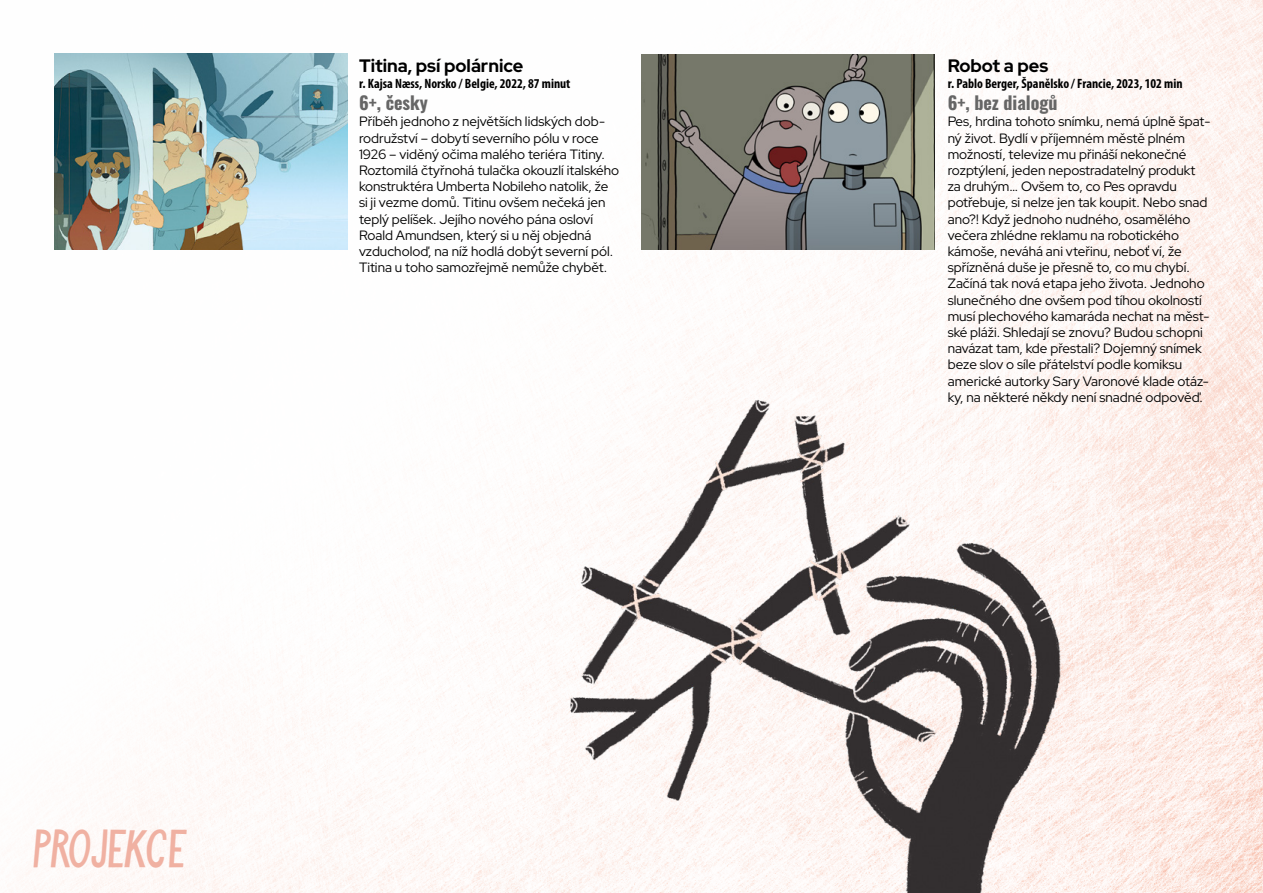
<style>
.page{position:relative;width:1263px;height:893px;background:#fff}
.page>*{position:absolute;margin:0;border:0;box-sizing:border-box;transform-origin:0 0}
.t1{font:41.85px "Noemi Festival Versal";letter-spacing:-.545em;color:#f0b1a2}
.t2{font:700 18px "Red Hat Display";color:#000}
.t3{font:18px "Oswald";color:#666}
.t4{font:13.5px/16.2px "Red Hat Display";color:#000}
.t5{font:700 condensed 13.5px "Myriad Pro";color:#000}
</style>
<div class="page">
<img style="left:7px;top:0;width:1256px;height:892px">
<img style="left:54px;top:54px;width:294px;height:195px">
<img style="left:642px;top:54px;width:293px;height:196px">
<img style="left:490px;top:323px;width:650px;height:569px">
<h2 class="t2" style="left:359px;top:54px;width:166px">Titina, psí polárnice</h2>
<p class="t5" style="left:359px;top:76px;width:213px">r. Kajsa Næss, Norsko / Belgie, 2022, 87 minut</p>
<h2 class="t3" style="left:359px;top:87px;width:70px">6+, česky</h2>
<p class="t4" style="left:359px;top:113px;width:262px">Příběh jednoho z největších lidských dob&shy;rodružství – dobytí severního pólu v roce 1926 – viděný očima malého teriéra Titiny.<br>Roztomilá čtyřnohá tulačka okouzlí italského konstruktéra Umberta Nobileho natolik, že si ji vezme domů. Titinu ovšem nečeká jen teplý pelíšek. Jejího nového pána osloví Roald Amundsen, který si u něj objedná vzducholoď, na níž hodlá dobýt severní pól.<br>Titina u toho samozřejmě nemůže chybět.</p>
<h1 class="t1" style="left:22px;top:828px;width:179px">PROJEKCE</h1>
<h2 class="t2" style="left:948px;top:54px;width:102px">Robot a pes</h2>
<p class="t5" style="left:948px;top:76px;width:236px">r. Pablo Berger, Španělsko / Francie, 2023, 102 min</p>
<h2 class="t3" style="left:948px;top:87px;width:111px">6+, bez dialogů</h2>
<p class="t4" style="left:948px;top:113px;width:264px">Pes, hrdina tohoto snímku, nemá úplně špat&shy;ný život. Bydlí v příjemném městě plném možností, televize mu přináší nekonečné rozptýlení, jeden nepostradatelný produkt za druhým… Ovšem to, co Pes opravdu potřebuje, si nelze jen tak koupit. Nebo snad ano?! Když jednoho nudného, osamělého večera zhlédne reklamu na robotického kámoše, neváhá ani vteřinu, neboť ví, že spřízněná duše je přesně to, co mu chybí.<br>Začíná tak nová etapa jeho života. Jednoho slunečného dne ovšem pod tíhou okolností musí plechového kamaráda nechat na měst&shy;ské pláži. Shledají se znovu? Budou schopni navázat tam, kde přestali? Dojemný snímek beze slov o síle přátelství podle komiksu americké autorky Sary Varonové klade otáz&shy;ky, na některé někdy není snadné odpověď.</p>
</div>
